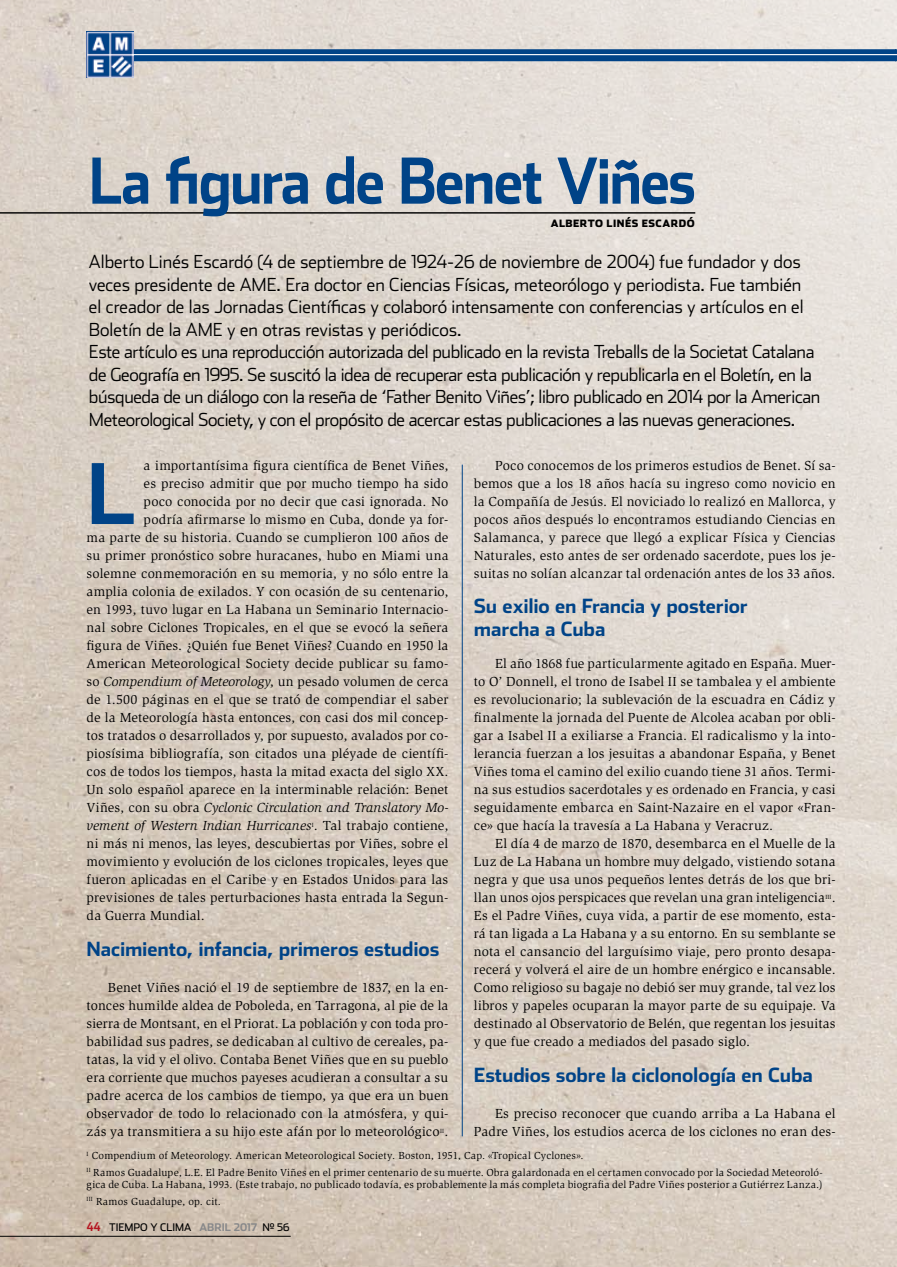
<style>
.page{position:relative;width:897px;height:1267px;background:#fff}
.page>*{position:absolute;margin:0;border:0;box-sizing:border-box;transform-origin:0 0}
.t1{font:700 83.1px "Stainless";color:#004387}
.t2{font:700 63px "Stainless";color:#004387;scale:.9 1}
.t3{font:700 19.5px/22.5px "Stainless";letter-spacing:-.01em;color:#004387}
.t4{font:300 18px/22.5px "Stainless";letter-spacing:-.02em;color:#000}
.t5{font:13.5px/18px "Slimbach Std";letter-spacing:.01em;color:#000;text-align:justify}
.t6{font:italic 13.5px "Slimbach Std";letter-spacing:.01em;color:#000}
.t7{font:10.5px/12px "Slimbach Std";letter-spacing:.02em;color:#000}
.t8{font:10.5px "Stainless";color:#000}
.t9{font:700 10.5px "Stainless";color:#87888a}
.t10{font:900 10.05px "Stainless";letter-spacing:.05em;color:#000}
.s1{font-style:italic}
.s2{font-style:normal}
.s3{font-family:"Stainless Cond";font-weight:700;font-size:12px;color:#b51621}
.s4{font-weight:700;color:#87888a}
.s5{font-weight:400;color:#000}
</style>
<div class="page">
<img style="left:0;top:0;width:896px;height:1266px">
<div style="left:87px;top:49px;width:808px;height:12px;background:#004387"></div>
<img style="left:87px;top:31px;width:46px;height:47px">
<hr style="left:132px;top:54px;width:763px;height:1px;background:#fff">
<hr style="left:0;top:1235px;width:291px;height:1px;background:#000">
<svg style="left:895px;top:49px;width:1px;height:12px"></svg>
<hr style="left:462px;top:464px;width:1px;height:672px;background:#004387">
<hr style="left:0;top:212px;width:695px;height:1px;background:#000">
<h2 class="t2" style="left:89px;top:143px;width:675px">La figura de Benet Viñes</h2>
<p class="t4" style="left:89px;top:250px;width:732px">Alberto Linés Escardó (4 de septiembre de 1924-26 de noviembre de 2004) fue fundador y dos veces presidente de AME. Era doctor en Ciencias Físicas, meteorólogo y periodista. Fue también<br>el creador de las Jornadas Científicas y colaboró intensamente con conferencias y artículos en el Boletín de la AME y en otras revistas y periódicos.<br>Este artículo es una reproducción autorizada del publicado en la revista Treballs de la Societat Catalana de Geografía en 1995. Se suscitó la idea de recuperar esta publicación y republicarla en el Boletín, en la búsqueda de un diálogo con la reseña de ‘Father Benito Viñes’; libro publicado en 2014 por la American Meteorological Society, y con el propósito de acercar estas publicaciones a las nuevas generaciones.</p>
<p class="t10" style="left:550px;top:217px;width:145px">ALBERTO LI NÉS ESCARDÓ</p>
<h1 class="t1" style="left:87px;top:444px;width:43px">L</h1>
<p class="t5" style="left:144px;top:456px;width:306px">a importantísima figura científica de Benet Viñes,</p>
<p class="t5" style="left:144px;top:474px;width:306px">es preciso admitir que por mucho tiempo ha sido</p>
<p class="t5" style="left:144px;top:492px;width:306px">poco conocida por no decir que casi ignorada. No</p>
<p class="t5" style="left:144px;top:510px;width:306px">podría afirmarse lo mismo en Cuba, donde ya for-</p>
<p class="t5" style="left:87px;top:528px;width:363px">ma parte de su historia. Cuando se cumplieron 100 años de</p>
<p class="t5" style="left:87px;top:546px;width:363px">su primer pronóstico sobre huracanes, hubo en Miami una</p>
<p class="t5" style="left:87px;top:564px;width:363px">solemne conmemoración en su memoria, y no sólo entre la</p>
<p class="t5" style="left:87px;top:582px;width:363px">amplia colonia de exilados. Y con ocasión de su centenario,</p>
<p class="t5" style="left:87px;top:600px;width:363px">en 1993, tuvo lugar en La Habana un Seminario Internacio-</p>
<p class="t5" style="left:87px;top:618px;width:363px">nal sobre Ciclones Tropicales, en el que se evocó la señera</p>
<p class="t5" style="left:87px;top:636px;width:363px">figura de Viñes. ¿Quién fue Benet Viñes? Cuando en 1950 la</p>
<p class="t5" style="left:87px;top:654px;width:363px">American Meteorological Society decide publicar su famo-</p>
<p class="t5" style="left:87px;top:672px;width:363px">so <span class="s1">Compendium of Meteorology</span>, un pesado volumen de cerca</p>
<p class="t5" style="left:87px;top:690px;width:363px">de 1.500 páginas en el que se trató de compendiar el saber</p>
<p class="t5" style="left:87px;top:708px;width:363px">de la Meteorología hasta entonces, con casi dos mil concep-</p>
<p class="t5" style="left:87px;top:726px;width:363px">tos tratados o desarrollados y, por supuesto, avalados por co-</p>
<p class="t5" style="left:87px;top:744px;width:363px">piosísima bibliografía, son citados una pléyade de científi-</p>
<p class="t5" style="left:87px;top:762px;width:363px">cos de todos los tiempos, hasta la mitad exacta del siglo XX.</p>
<p class="t5" style="left:87px;top:780px;width:363px">Un solo español aparece en la interminable relación: Benet</p>
<p class="t6" style="left:87px;top:799px;width:363px"><span class="s2">Viñes, con su obra</span> Cyclonic Circulation and Translatory Mo-</p>
<p class="t6" style="left:87px;top:817px;width:363px">vement of Western Indian Hurricanes<sup>I</sup><span class="s2">. Tal trabajo contiene,</span></p>
<p class="t5" style="left:87px;top:834px;width:363px">ni más ni menos, las leyes, descubiertas por Viñes, sobre el</p>
<p class="t5" style="left:87px;top:852px;width:363px">movimiento y evolución de los ciclones tropicales, leyes que</p>
<p class="t5" style="left:87px;top:870px;width:363px">fueron aplicadas en el Caribe y en Estados Unidos para las</p>
<p class="t5" style="left:87px;top:888px;width:363px">previsiones de tales perturbaciones hasta entrada la Segun-</p>
<p class="t5" style="left:87px;top:906px;width:120px">da Guerra Mundial.</p>
<h3 class="t3" style="left:87px;top:937px;width:354px">Nacimiento, infancia, primeros estudios</h3>
<p class="t5" style="left:87px;top:978px;width:363px;text-indent:21px">Benet Viñes nació el 19 de septiembre de 1837, en la en&shy;tonces humilde aldea de Poboleda, en Tarragona, al pie de la sierra de Montsant, en el Priorat. La población y con toda pro&shy;babilidad sus padres, se dedicaban al cultivo de cereales, pa&shy;tatas, la vid y el olivo. Contaba Benet Viñes que en su pueblo era corriente que muchos payeses acudieran a consultar a su padre acerca de los cambios de tiempo, ya que era un buen observador de todo lo relacionado con la atmósfera, y qui&shy;zás ya transmitiera a su hijo este afán por lo meteorológico<sup>II</sup>.</p>
<p class="t5" style="left:474px;top:456px;width:363px;text-indent:21px">Poco conocemos de los primeros estudios de Benet. Sí sa&shy;bemos que a los 18 años hacía su ingreso como novicio en la Compañía de Jesús. El noviciado lo realizó en Mallorca, y pocos años después lo encontramos estudiando Ciencias en Salamanca, y parece que llegó a explicar Física y Ciencias Naturales, esto antes de ser ordenado sacerdote, pues los je&shy;suitas no solían alcanzar tal ordenación antes de los 33 años.</p>
<h3 class="t3" style="left:474px;top:595px;width:275px">Su exilio en Francia y posterior marcha a Cuba</h3>
<p class="t5" style="left:474px;top:654px;width:363px;text-indent:21px">El año 1868 fue particularmente agitado en España. Muer&shy;to O’ Donnell, el trono de Isabel II se tambalea y el ambiente es revolucionario; la sublevación de la escuadra en Cádiz y finalmente la jornada del Puente de Alcolea acaban por obli&shy;gar a Isabel II a exiliarse a Francia. El radicalismo y la into&shy;lerancia fuerzan a los jesuitas a abandonar España, y Benet Viñes toma el camino del exilio cuando tiene 31 años. Termi&shy;na sus estudios sacerdotales y es ordenado en Francia, y casi seguidamente embarca en Saint-Nazaire en el vapor «Fran&shy;ce» que hacía la travesía a La Habana y Veracruz.</p>
<p class="t5" style="left:474px;top:834px;width:363px;text-indent:21px">El día 4 de marzo de 1870, desembarca en el Muelle de la Luz de La Habana un hombre muy delgado, vistiendo sotana negra y que usa unos pequeños lentes detrás de los que bri&shy;llan unos ojos perspicaces que revelan una gran inteligencia<sup>III</sup>.<br>Es el Padre Viñes, cuya vida, a partir de ese momento, esta&shy;rá tan ligada a La Habana y a su entorno. En su semblante se nota el cansancio del larguísimo viaje, pero pronto desapa&shy;recerá y volverá el aire de un hombre enérgico e incansable.<br>Como religioso su bagaje no debió ser muy grande, tal vez los libros y papeles ocuparan la mayor parte de su equipaje. Va destinado al Observatorio de Belén, que regentan los jesuitas y que fue creado a mediados del pasado siglo.</p>
<h3 class="t3" style="left:474px;top:1063px;width:340px">Estudios sobre la ciclonología en Cuba</h3>
<p class="t5" style="left:474px;top:1104px;width:363px;text-align:right">Es preciso reconocer que cuando arriba a La Habana el<br>Padre Viñes, los estudios acerca de los ciclones no eran des-</p>
<p class="t7" style="left:87px;top:1149px;width:498px"><sup>I</sup> Compendium of Meteorology. American Meteorological Society. Boston, 1951, Cap. «Tropical Cyclones».</p>
<p class="t7" style="left:87px;top:1195px;width:136px"><sup>III</sup> Ramos Guadalupe, op. cit.</p>
<p class="t7" style="left:87px;top:1166px;width:737px"><sup>II</sup> Ramos Guadalupe, L.E. El Padre Benito Viñes en el primer centenario de su muerte. Obra galardonada en el certamen convocado por la Sociedad Meteoroló&shy;gica de Cuba. La Habana, 1993. (Este trabajo, no publicado todavía, es probablemente la más completa biografia del Padre Viñes posterior a Gutiérrez Lanza.)</p>
<p class="t8" style="left:87px;top:1220px;width:120px"><span class="s3">44</span> TIEMPO Y CLIMA <span class="s4">ABRIL</span></p>
<p class="t9" style="left:234px;top:1220px;width:57px">2017 <span class="s5">Nº 56</span></p>
</div>
